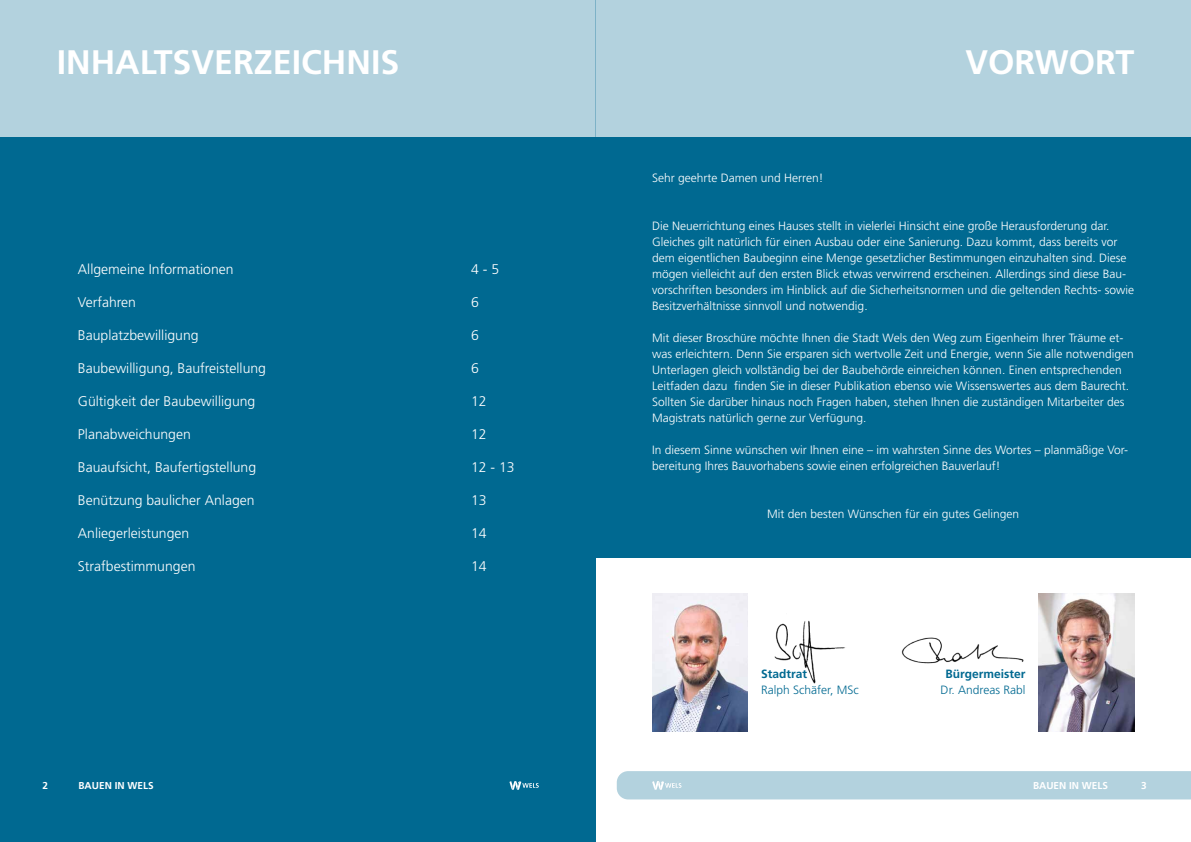
<style>
.page{position:relative;width:1191px;height:842px;background:#fff}
.page>*{position:absolute;margin:0;border:0;box-sizing:border-box;transform-origin:0 0}
.t1{font:700 34px "Frutiger LT Std";color:#fff}
.t2{font:300 14px "Frutiger LT Std";color:#fff}
.t3{font:300 12px/16px "Frutiger LT Std";color:#fff}
.t4{font:300 12px "Frutiger LT Std";color:#006991}
.t5{font:700 12px "Frutiger LT Std";color:#006991}
.t6{font:700 10px "Frutiger LT Std";color:#fff}
</style>
<div class="page">
<div style="left:0;top:0;width:595px;height:137px;background:#b3d2de"></div>
<div style="left:595px;top:0;width:596px;height:137px;background:#b3d2de"></div>
<div style="left:595px;top:137px;width:596px;height:420px;background:#006991"></div>
<div style="left:0;top:137px;width:595px;height:705px;background:#006991"></div>
<img style="left:1038px;top:594px;width:96px;height:137px">
<img style="left:774px;top:620px;width:72px;height:64px">
<img style="left:901px;top:637px;width:123px;height:27px">
<img style="left:652px;top:594px;width:95px;height:137px">
<svg style="left:509px;top:781px;width:30px;height:9px"></svg>
<div style="left:617px;top:771px;width:574px;height:28px;background:#b3d2de"></div>
<h1 class="t1" style="left:57px;top:42px;width:344px">INHALTSVERZEICHNIS</h1>
<h1 class="t1" style="left:965px;top:42px;width:170px">VORWORT</h1>
<p class="t2" style="left:78px;top:262px;width:157px">Allgemeine Informationen</p>
<p class="t2" style="left:471px;top:262px;width:30px">4 - 5</p>
<p class="t2" style="left:78px;top:295px;width:60px">Verfahren</p>
<p class="t2" style="left:471px;top:295px;width:9px">6</p>
<p class="t2" style="left:78px;top:328px;width:122px">Bauplatzbewilligung</p>
<p class="t2" style="left:471px;top:328px;width:9px">6</p>
<p class="t2" style="left:78px;top:361px;width:190px">Baubewilligung, Baufreistellung</p>
<p class="t2" style="left:471px;top:361px;width:9px">6</p>
<p class="t2" style="left:78px;top:394px;width:179px">Gültigkeit der Baubewilligung</p>
<p class="t2" style="left:471px;top:394px;width:17px">12</p>
<p class="t2" style="left:78px;top:427px;width:114px">Planabweichungen</p>
<p class="t2" style="left:471px;top:427px;width:17px">12</p>
<p class="t2" style="left:78px;top:460px;width:180px">Bauaufsicht, Baufertigstellung</p>
<p class="t2" style="left:471px;top:460px;width:45px">12 - 13</p>
<p class="t2" style="left:78px;top:493px;width:178px">Benützung baulicher Anlagen</p>
<p class="t2" style="left:471px;top:493px;width:17px">13</p>
<p class="t2" style="left:78px;top:526px;width:113px">Anliegerleistungen</p>
<p class="t2" style="left:471px;top:526px;width:17px">14</p>
<p class="t2" style="left:78px;top:559px;width:119px">Strafbestimmungen</p>
<p class="t2" style="left:471px;top:559px;width:17px">14</p>
<p class="t3" style="left:652px;top:170px;width:173px">Sehr geehrte Damen und Herren!</p>
<p class="t3" style="left:652px;top:218px;width:483px">Die Neuerrichtung eines Hauses stellt in vielerlei Hinsicht eine große Herausforderung dar.<br>Gleiches gilt natürlich für einen Ausbau oder eine Sanierung. Dazu kommt, dass bereits vor dem eigentlichen Baubeginn eine Menge gesetzlicher Bestimmungen einzuhalten sind. Diese mögen vielleicht auf den ersten Blick etwas verwirrend erscheinen. Allerdings sind diese Bau&shy;vorschriften besonders im Hinblick auf die Sicherheitsnormen und die geltenden Rechts- sowie Besitzverhältnisse sinnvoll und notwendig.</p>
<p class="t3" style="left:652px;top:330px;width:483px">Mit dieser Broschüre möchte Ihnen die Stadt Wels den Weg zum Eigenheim Ihrer Träume et&shy;was erleichtern. Denn Sie ersparen sich wertvolle Zeit und Energie, wenn Sie alle notwendigen Unterlagen gleich vollständig bei der Baubehörde einreichen können. Einen entsprechenden Leitfaden dazu finden Sie in dieser Publikation ebenso wie Wissenswertes aus dem Baurecht.<br>Sollten Sie darüber hinaus noch Fragen haben, stehen Ihnen die zuständigen Mitarbeiter des Magistrats natürlich gerne zur Verfügung.</p>
<p class="t3" style="left:652px;top:442px;width:477px">In diesem Sinne wünschen wir Ihnen eine – im wahrsten Sinne des Wortes – planmäßige Vor&shy;bereitung Ihres Bauvorhabens sowie einen erfolgreichen Bauverlauf!</p>
<p class="t3" style="left:767px;top:506px;width:253px">Mit den besten Wünschen für ein gutes Gelingen</p>
<p class="t5" style="left:761px;top:667px;width:48px">Stadtrat</p>
<p class="t4" style="left:761px;top:683px;width:99px">Ralph Schäfer, MSc</p>
<p class="t5" style="left:945px;top:667px;width:82px">Bürgermeister</p>
<p class="t4" style="left:940px;top:683px;width:86px">Dr. Andreas Rabl</p>
<p class="t6" style="left:43px;top:780px;width:7px">2</p>
<p class="t6" style="left:79px;top:780px;width:77px">BAUEN IN WELS</p>
<p class="t6" style="left:1033px;top:779px;width:77px">BAUEN IN WELS</p>
<p class="t6" style="left:1141px;top:779px;width:7px">3</p>
</div>
